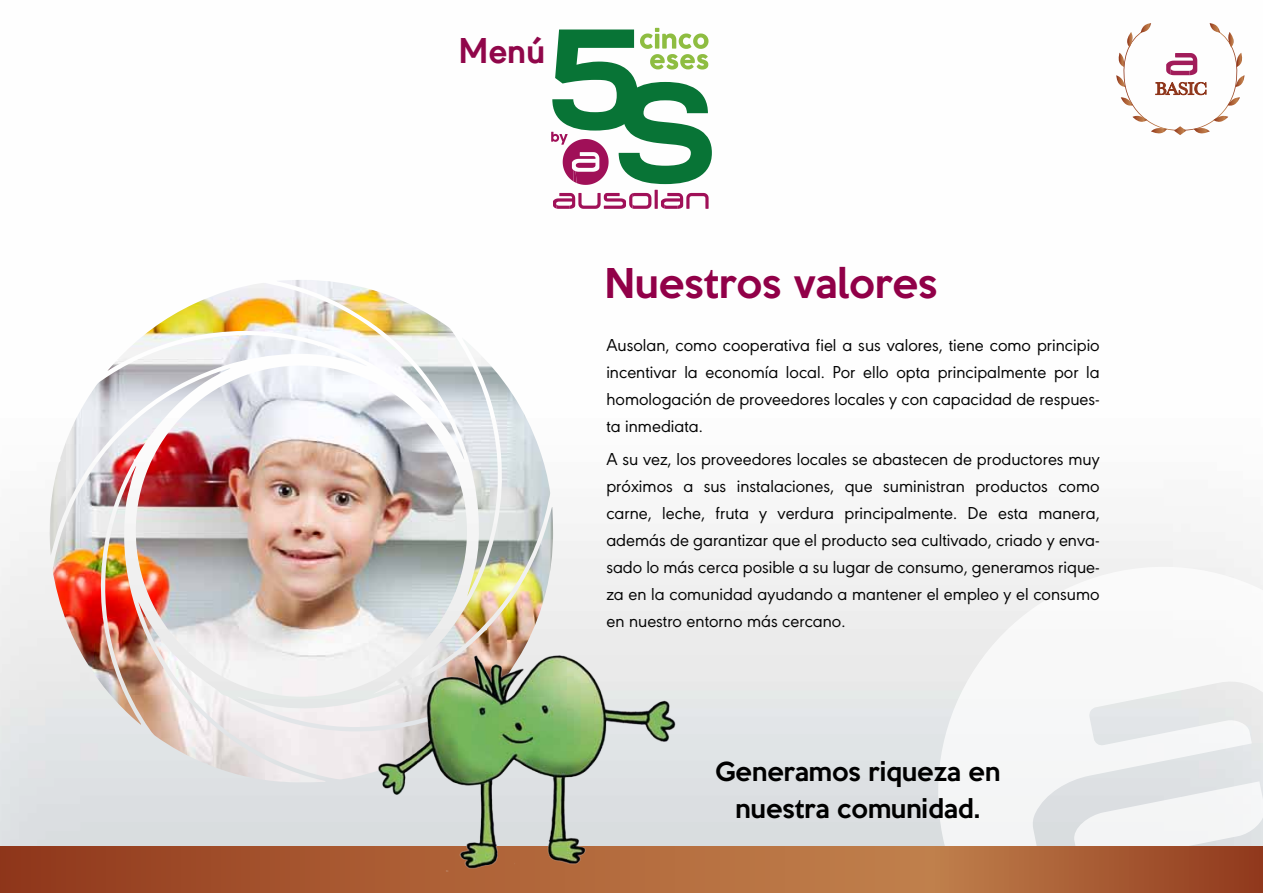
<style>
.page{position:relative;width:1263px;height:893px;background:#fff}
.page>*{position:absolute;margin:0;border:0;box-sizing:border-box;transform-origin:0 0}
.t1{font:500 37.5px "Keep Calm";color:#910048}
.t2{font:700 37.5px "URW Geometric";color:#90074a}
.t3{font:500 24px/37.5px "Keep Calm";color:#000;text-align:center}
.t4{font:18px/27px "URW Geometric";color:#040404;text-align:justify}
</style>
<div class="page">
<img style="left:0;top:27px;width:1245px;height:820px">
<img style="left:49px;top:280px;width:501px;height:496px">
<svg style="left:924px;top:547px;width:339px;height:300px;fill:#f4f5f6"></svg>
<svg style="left:0;top:847px;width:1263px;height:46px;background:#a95c34"></svg>
<img style="left:371px;top:650px;width:304px;height:226px">
<svg style="left:551px;top:28px;width:161px;height:181px"></svg>
<svg style="left:1116px;top:23px;width:128px;height:112px"></svg>
<h1 class="t2" style="left:459px;top:22px;width:88px">Menú</h1>
<h1 class="t1" style="left:604px;top:251px;width:334px">Nuestros valores</h1>
<p class="t4" style="left:606px;top:330px;width:495px">Ausolan, como cooperativa fiel a sus valores, tiene como principio incentivar la economía local. Por ello opta principalmente por la homologación de proveedores locales y con capacidad de respues&shy;ta inmediata.</p>
<p class="t4" style="left:606px;top:444px;width:495px">A su vez, los proveedores locales se abastecen de productores muy próximos a sus instalaciones, que suministran productos como carne, leche, fruta y verdura principalmente. De esta manera, además de garantizar que el producto sea cultivado, criado y enva&shy;sado lo más cerca posible a su lugar de consumo, generamos rique&shy;za en la comunidad ayudando a mantener el empleo y el consumo en nuestro entorno más cercano.</p>
<h2 class="t3" style="left:715px;top:750px;width:287px">Generamos riqueza en nuestra comunidad.</h2>
</div>
